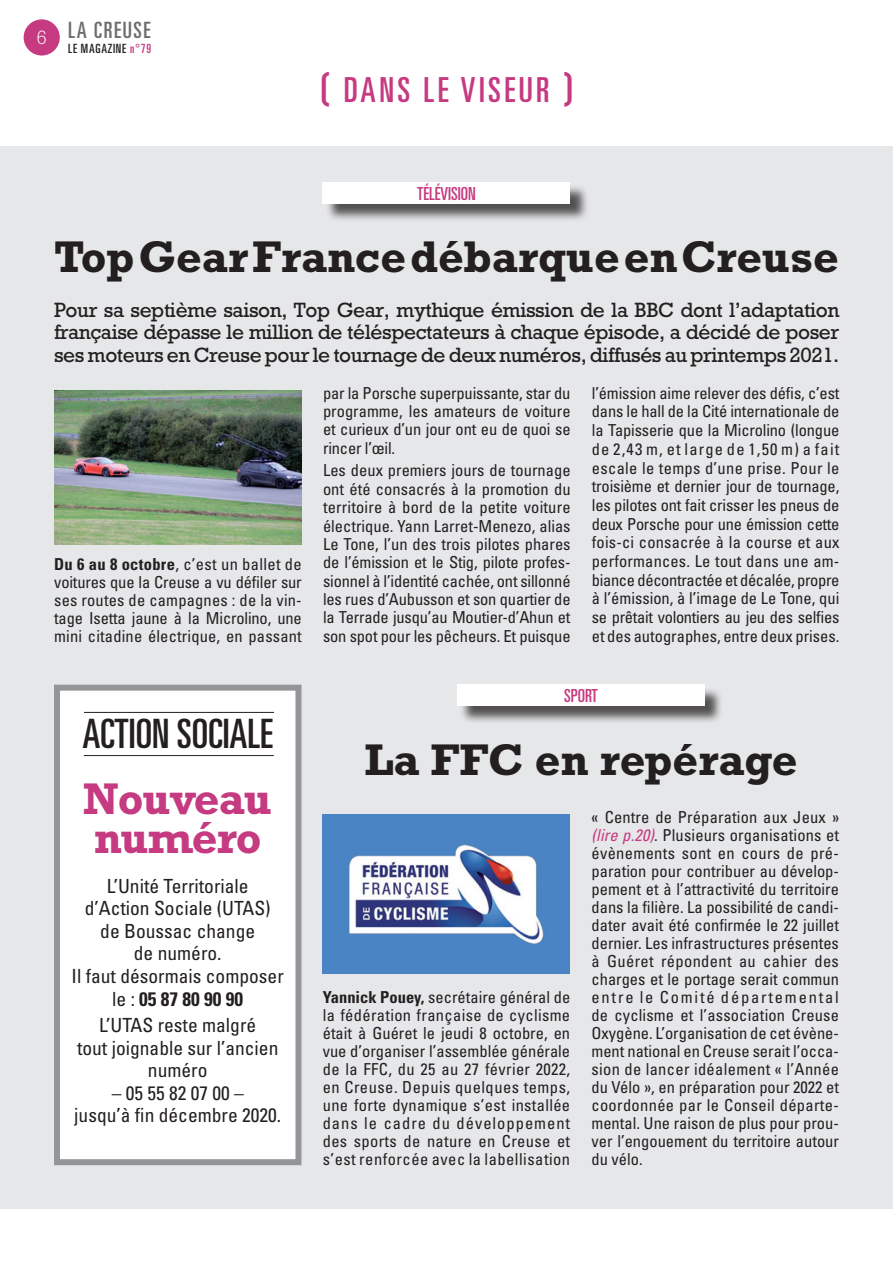
<style>
.page{position:relative;width:893px;height:1263px;background:#fff}
.page>*{position:absolute;margin:0;border:0;box-sizing:border-box;transform-origin:0 0}
.t1{font:700 45px "Rockwell Std";color:#231f20}
.t2{font:700 45px/39px "Rockwell Std";letter-spacing:-.02em;color:#c53a80}
.t3{font:ultra-condensed 40.5px "Univers LT Std";color:#231f20}
.t4{font:ultra-condensed 34.5px "Univers LT Std";letter-spacing:.1em;color:#c53a80}
.t5{font:ultra-condensed 22.5px "Univers LT Std";letter-spacing:.07em;color:#6c6d70}
.t6{font:21px/22.5px "Rockwell Std";letter-spacing:-.02em;color:#231f20;text-align:justify}
.t7{font:condensed 19.5px/22.5px "Univers LT Std";color:#231f20;text-align:center}
.t8{font:300 19.5px "Rockwell Std";color:#fff}
.t9{font:ultra-condensed 18px "Univers LT Std";color:#c53a80}
.t10{font:condensed 16.5px/18px "Univers LT Std";color:#231f20;text-align:justify}
.t11{font:ultra-condensed 12.75px "Univers LT Std";letter-spacing:.06em;color:#231f20}
.s1{color:#c53a80}
.s2{font-family:"Seebad LT Std";font-stretch:normal}
.s3{font-weight:700}
.s4{font-style:italic;color:#c53a80}
</style>
<div class="page">
<div style="left:24px;top:19px;width:36px;height:37px;background:#c53a80;border-radius:50%"></div>
<div style="left:0;top:147px;width:893px;height:1062px;background:#e6e7e9"></div>
<div style="left:325px;top:185px;width:264px;height:37px;background:#231f20;opacity:.75"></div>
<div style="left:323px;top:182px;width:247px;height:22px;background:#fff"></div>
<img style="left:54px;top:390px;width:247px;height:155px">
<div style="left:459px;top:687px;width:265px;height:38px;background:#231f20;opacity:.75"></div>
<div style="left:457px;top:685px;width:248px;height:21px;background:#fff"></div>
<div style="left:54px;top:685px;width:247px;height:480px;background:#fff;border:6px solid #939598"></div>
<img style="left:323px;top:815px;width:247px;height:159px">
<hr style="left:84px;top:755px;width:190px;height:1px;background:#231f20">
<hr style="left:84px;top:712px;width:190px;height:1px;background:#231f20">
<p class="t8" style="left:37px;top:26px;width:12px">6</p>
<h3 class="t5" style="left:68px;top:17px;width:84px">LA CREUSE</h3>
<p class="t11" style="left:68px;top:41px;width:84px">LE MAGAZINE <span class="s1">N°79</span></p>
<h3 class="t4" style="left:319px;top:70px;width:256px"><span class="s2">(</span> DANS LE VISEUR <span class="s2">)</span></h3>
<p class="t9" style="left:417px;top:183px;width:60px">TÉLÉVISION</p>
<h1 class="t1" style="left:54px;top:230px;width:786px">Top Gear France débarque en Creuse</h1>
<p class="t6" style="left:54px;top:298px;width:787px">Pour sa septième saison, Top Gear, mythique émission de la BBC dont l’adaptation française dépasse le million de téléspectateurs à chaque épisode, a décidé de poser ses moteurs en Creuse pour le tournage de deux numéros, diffusés au printemps 2021.</p>
<p class="t10" style="left:54px;top:555px;width:249px"><span class="s3">Du 6 au 8 octobre</span>, c’est un ballet de voitures que la Creuse a vu défiler sur ses routes de campagnes : de la vin&shy;tage Isetta jaune à la Microlino, une mini citadine électrique, en passant</p>
<h2 class="t3" style="left:83px;top:711px;width:109px">ACTION SOCIALE</h2>
<h1 class="t2" style="left:83px;top:778px;width:190px">Nouveau numéro</h1>
<p class="t7" style="left:72px;top:874px;width:214px">L’Unité Territoriale<br>d’Action Sociale (UTAS)<br>de Boussac change<br>de numéro.<br>Il faut désormais composer le : <span class="s3">05 87 80 90 90</span></p>
<p class="t7" style="left:77px;top:1014px;width:203px">L’UTAS reste malgré<br>tout joignable sur l’ancien numéro</p>
<p class="t7" style="left:74px;top:1081px;width:208px">– 05 55 82 07 00 –<br>jusqu’à fin décembre 2020.</p>
<p class="t10" style="left:323px;top:383px;width:249px">par la Porsche superpuissante, star du programme, les amateurs de voiture et curieux d’un jour ont eu de quoi se rincer l’œil.</p>
<p class="t10" style="left:323px;top:461px;width:249px">Les deux premiers jours de tournage ont été consacrés à la promotion du territoire à bord de la petite voiture électrique. Yann Larret-Menezo, alias Le Tone, l’un des trois pilotes phares de l’émission et le Stig, pilote profes&shy;sionnel à l’identité cachée, ont sillonné les rues d’Aubusson et son quartier de la Terrade jusqu’au Moutier-d’Ahun et son spot pour les pêcheurs. Et puisque</p>
<p class="t10" style="left:592px;top:383px;width:249px;line-height:18.8px">l’émission aime relever des défis, c’est dans le hall de la Cité internationale de la Tapisserie que la Microlino (longue de 2,43 m, et large de 1,50 m) a fait escale le temps d’une prise. Pour le troisième et dernier jour de tournage, les pilotes ont fait crisser les pneus de deux Porsche pour une émission cette fois-ci consacrée à la course et aux performances. Le tout dans une am&shy;biance décontractée et décalée, propre à l’émission, à l’image de Le Tone, qui se prêtait volontiers au jeu des selfies et des autographes, entre deux prises.</p>
<p class="t9" style="left:564px;top:685px;width:35px">SPORT</p>
<h1 class="t1" style="left:364px;top:733px;width:435px">La FFC en repérage</h1>
<p class="t10" style="left:323px;top:988px;width:249px"><span class="s3">Yannick Pouey,</span> secrétaire général de la fédération française de cyclisme était à Guéret le jeudi 8 octobre, en vue d’organiser l’assemblée générale de la FFC, du 25 au 27 février 2022, en Creuse. Depuis quelques temps, une forte dynamique s’est installée dans le cadre du développement des sports de nature en Creuse et s’est renforcée avec la labellisation</p>
<p class="t10" style="left:591px;top:808px;width:249px">« Centre de Préparation aux Jeux » <span class="s4">(lire p.20)</span>. Plusieurs organisations et évènements sont en cours de pré&shy;paration pour contribuer au dévelop&shy;pement et à l’attractivité du territoire dans la filière. La possibilité de candi&shy;dater avait été confirmée le 22 juillet dernier. Les infrastructures présentes à Guéret répondent au cahier des charges et le portage serait commun entre le Comité départemental de cyclisme et l’association Creuse Oxygène. L’organisation de cet évène&shy;ment national en Creuse serait l’occa&shy;sion de lancer idéalement « l’Année du Vélo », en préparation pour 2022 et coordonnée par le Conseil départe&shy;mental. Une raison de plus pour prou&shy;ver l’engouement du territoire autour du vélo.</p>
</div>
